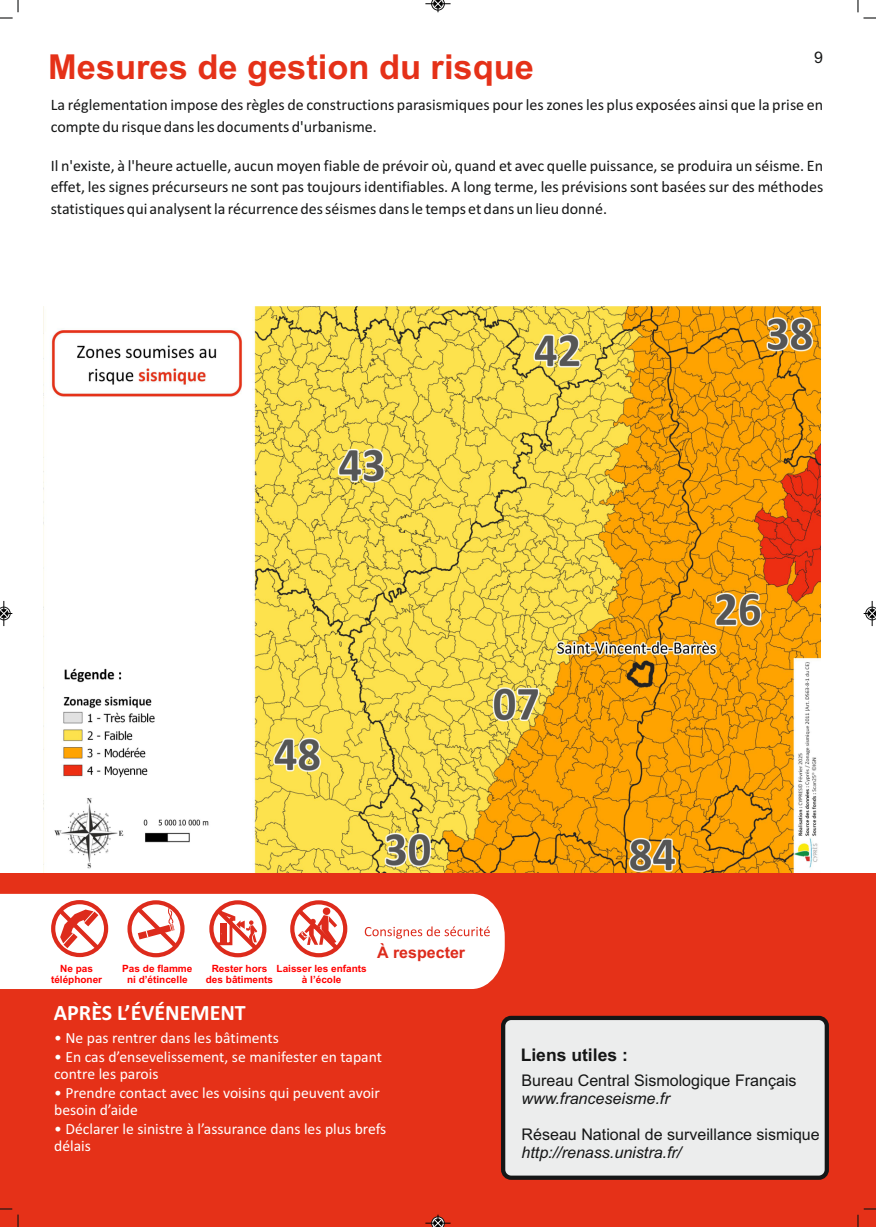
<style>
.page{position:relative;width:876px;height:1227px;background:#fff}
.page>*{position:absolute;margin:0;border:0;box-sizing:border-box;transform-origin:0 0}
.t1{font:700 34.4px "Arial";color:#e53118}
.t2{font:700 22px "Calibri";color:#fff}
.t3{font:700 17.6px "Arial";color:#151616}
.t4{font:16px/21.4px "Calibri";color:#151616}
.t5{font:16px "Arial";color:#151616}
.t6{font:italic 16px "Arial";color:#151616}
.t7{font:700 16px "Arial";color:#dd2b1c}
.t8{font:15.6px/17.2px "Calibri";color:#fff}
.t9{font:700 10px/11.2px "Arial";color:#f00;text-align:center}
</style>
<div class="page">
<img style="left:43px;top:306px;width:776px;height:567px">
<div style="left:0;top:873px;width:875px;height:354px;background:#e53118"></div>
<div style="left:500px;top:1015px;width:328px;height:164px;background:#eceded;border:4px solid #151616;border-radius:8px"></div>
<div style="left:0;top:893px;width:505px;height:96px;background:#fff"></div>
<svg style="left:364px;top:926px;width:125px;height:12px"></svg>
<div style="left:209px;top:900px;width:57px;height:57px;border:4px solid #dd2b1c;border-radius:50%"></div>
<svg style="left:213px;top:905px;width:49px;height:49px"></svg>
<svg style="left:290px;top:900px;width:57px;height:57px"></svg>
<svg style="left:294px;top:905px;width:48px;height:49px"></svg>
<svg style="left:51px;top:900px;width:57px;height:57px"></svg>
<svg style="left:55px;top:905px;width:48px;height:49px"></svg>
<div style="left:127px;top:900px;width:57px;height:57px;border:4px solid #dd2b1c;border-radius:50%"></div>
<svg style="left:132px;top:903px;width:49px;height:48px"></svg>
<svg style="left:857px;top:0;width:18px;height:19px"></svg>
<svg style="left:0;top:0;width:19px;height:19px"></svg>
<svg style="left:857px;top:1208px;width:18px;height:19px"></svg>
<svg style="left:0;top:1208px;width:19px;height:19px"></svg>
<svg style="left:425px;top:1214px;width:25px;height:13px"></svg>
<svg style="left:0;top:601px;width:12px;height:25px"></svg>
<svg style="left:863px;top:601px;width:12px;height:25px"></svg>
<svg style="left:425px;top:0;width:25px;height:12px"></svg>
<h1 class="t1" style="left:48px;top:54px;width:487px">Mesures de gestion du risque</h1>
<p class="t5" style="left:813px;top:51px;width:10px">9</p>
<p class="t4" style="left:51px;top:95px;width:773px">La réglementation impose des règles de constructions parasismiques pour les zones les plus exposées ainsi que la prise en compte du risque dans les documents d'urbanisme.</p>
<p class="t4" style="left:51px;top:156px;width:773px;text-align:justify">Il n'existe, à l'heure actuelle, aucun moyen fiable de prévoir où, quand et avec quelle puissance, se produira un séisme. En effet, les signes précurseurs ne sont pas toujours identifiables. A long terme, les prévisions sont basées sur des méthodes statistiques qui analysent la récurrence des séismes dans le temps et dans un lieu donné.</p>
<p class="t9" style="left:51px;top:964px;width:53px">Ne pas téléphoner</p>
<p class="t9" style="left:122px;top:964px;width:72px">Pas de flamme ni d’étincelle</p>
<p class="t9" style="left:206px;top:964px;width:69px">Rester hors des bâtiments</p>
<p class="t9" style="left:276px;top:964px;width:92px">Laisser les enfants à l’école</p>
<p class="t7" style="left:377px;top:946px;width:90px">À respecter</p>
<h2 class="t2" style="left:54px;top:1003px;width:193px">APRÈS L’ÉVÉNEMENT</h2>
<p class="t8" style="left:54px;top:1030px;width:226px">• Ne pas rentrer dans les bâtiments</p>
<p class="t8" style="left:54px;top:1049px;width:329px">• En cas d’ensevelissement, se manifester en tapant contre les parois</p>
<p class="t8" style="left:54px;top:1085px;width:327px">• Prendre contact avec les voisins qui peuvent avoir besoin d’aide</p>
<p class="t8" style="left:54px;top:1121px;width:333px">• Déclarer le sinistre à l’assurance dans les plus brefs délais</p>
<p class="t3" style="left:520px;top:1048px;width:109px">Liens utiles :</p>
<p class="t5" style="left:521px;top:1074px;width:276px">Bureau Central Sismologique Français</p>
<p class="t6" style="left:521px;top:1092px;width:150px">www.franceseisme.fr</p>
<p class="t5" style="left:521px;top:1128px;width:300px">Réseau National de surveillance sismique</p>
<p class="t6" style="left:521px;top:1146px;width:161px">http://renass.unistra.fr/</p>
</div>
